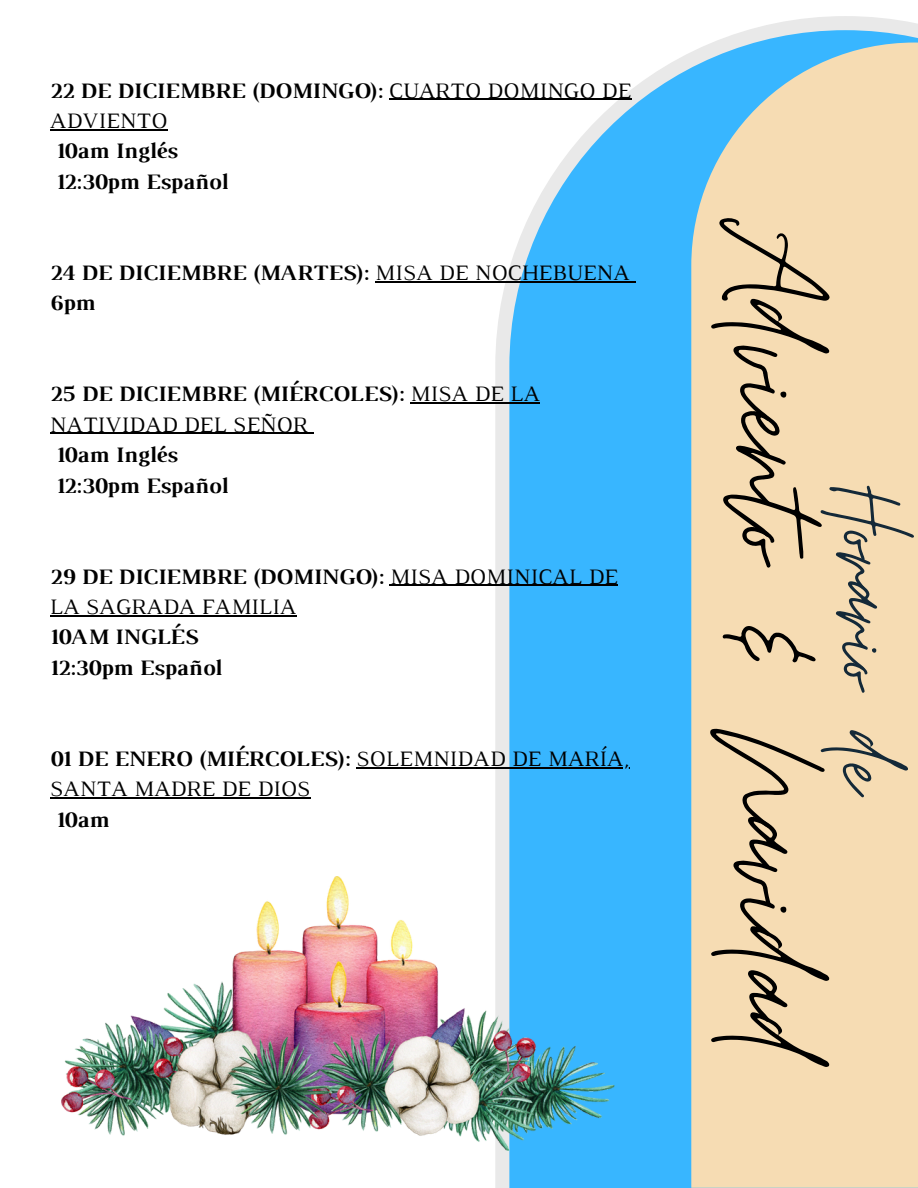
<style>
.page{position:relative;width:918px;height:1188px;background:#fff}
.page>*{position:absolute;margin:0;border:0;box-sizing:border-box;transform-origin:0 0}
.t1{font:158.25px "Moon Time";color:#000}
.t2{font:117px "Moon Time";color:#142938}
.t3{font:700 22.5px/30.3px "Luthier";color:#000}
.t4{font:22.5px/30.3px "Luthier";color:#000}
.s1{font-weight:400}
.s2{font-weight:700}
</style>
<div class="page">
<svg style="left:495px;top:16px;width:423px;height:1172px;background:#5fc3fc"></svg>
<div style="left:691px;top:43px;width:227px;height:1145px;background:#f6dcb3"></div>
<img style="left:61px;top:876px;width:554px;height:275px">
<hr style="left:389px;top:99px;width:242px;height:1px;background:#000">
<hr style="left:50px;top:129px;width:117px;height:1px;background:#000">
<hr style="left:375px;top:281px;width:255px;height:1px;background:#000">
<hr style="left:410px;top:403px;width:130px;height:1px;background:#000">
<hr style="left:50px;top:433px;width:258px;height:1px;background:#000">
<hr style="left:390px;top:585px;width:228px;height:1px;background:#000">
<hr style="left:50px;top:615px;width:246px;height:1px;background:#000">
<hr style="left:356px;top:767px;width:273px;height:1px;background:#000">
<hr style="left:50px;top:797px;width:260px;height:2px;background:#000">
<p class="t3" style="left:50px;top:77px;width:583px">22 DE DICIEMBRE (DOMINGO): <span class="s1">CUARTO DOMINGO DE<br>ADVIENTO</span></p>
<p class="t3" style="left:56px;top:138px;width:173px">10am Inglés<br>12:30pm Español</p>
<p class="t3" style="left:50px;top:259px;width:581px">24 DE DICIEMBRE (MARTES): <span class="s1">MISA DE NOCHEBUENA<br></span>6pm</p>
<p class="t3" style="left:50px;top:381px;width:492px">25 DE DICIEMBRE (MIÉRCOLES): <span class="s1">MISA DE LA<br>NATIVIDAD DEL SEÑOR</span></p>
<p class="t3" style="left:56px;top:441px;width:173px">10am Inglés<br>12:30pm Español</p>
<p class="t4" style="left:50px;top:563px;width:570px"><span class="s2">29 DE DICIEMBRE (DOMINGO):</span> MISA DOMINICAL DE<br>LA SAGRADA FAMILIA</p>
<p class="t3" style="left:50px;top:624px;width:173px">10AM INGLÉS<br>12:30pm Español</p>
<p class="t4" style="left:50px;top:745px;width:581px"><span class="s2">01 DE ENERO (MIÉRCOLES):</span> SOLEMNIDAD DE MARÍA,<br>SANTA MADRE DE DIOS</p>
<p class="t3" style="left:56px;top:806px;width:55px">10am</p>
<p class="t1" style="left:869px;top:218px;width:852px;rotate:90deg">Adviento &amp; Navidad</p>
<h2 class="t2" style="left:937px;top:486px;width:315px;rotate:90deg">Horario de</h2>
</div>
